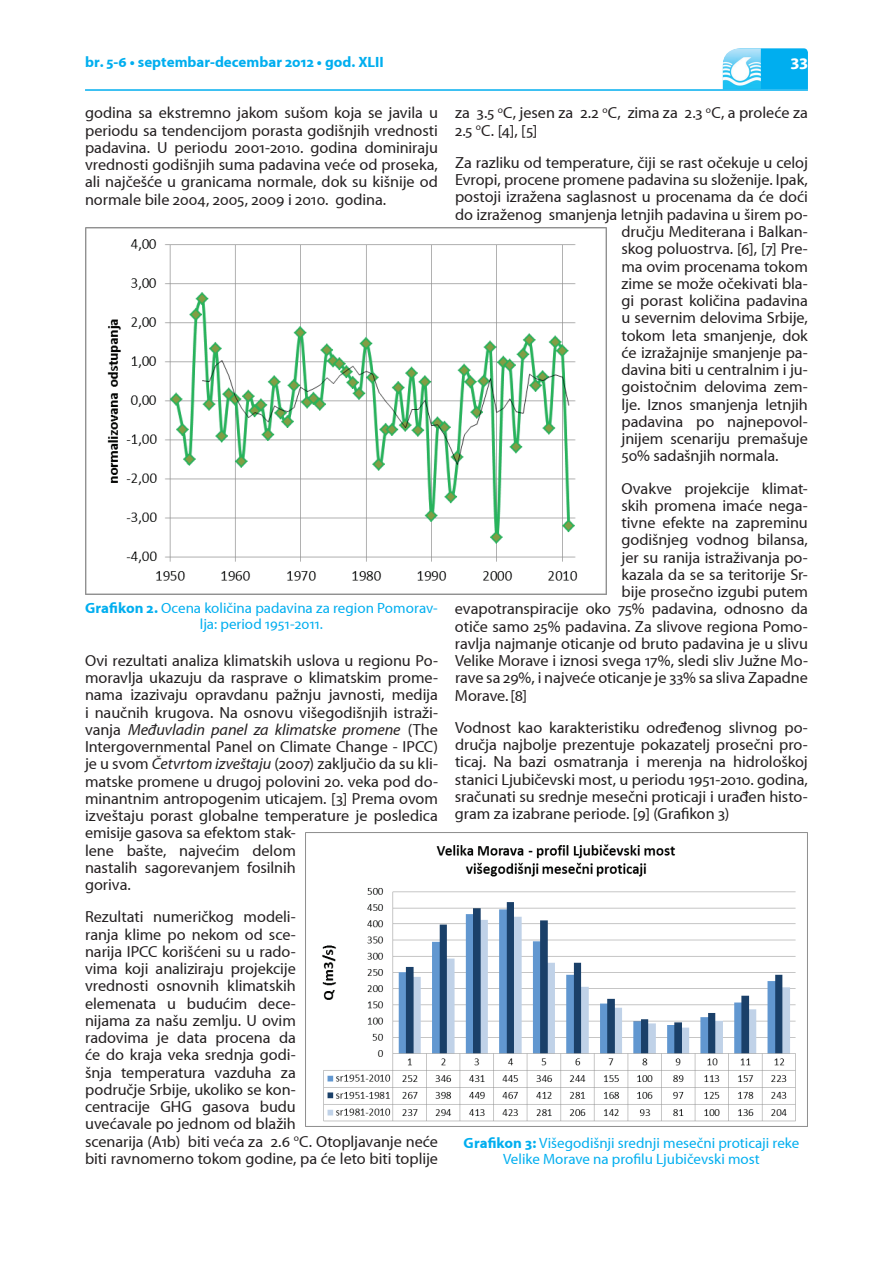
<style>
.page{position:relative;width:893px;height:1263px;background:#fff}
.page>*{position:absolute;margin:0;border:0;box-sizing:border-box;transform-origin:0 0}
.t1{font:700 18px "X Myriad Pro";color:#fff}
.t2{font:16.2px/17.2px "X Myriad Pro";letter-spacing:-.005em;color:#231f20}
.t3{font:15px/16.5px "X Myriad Pro";color:#00aeef;text-align:center}
.t4{font:700 15px "X Myriad Pro";color:#00aeef}
.s1{font-weight:700}
.s2{font-style:italic}
</style>
<div class="page">
<div style="left:761px;top:48px;width:47px;height:41px;background:#00aeef"></div>
<hr style="left:85px;top:89px;width:723px;height:2px;background:#00aeef">
<img style="left:723px;top:48px;width:38px;height:41px">
<img style="left:85px;top:228px;width:522px;height:366px">
<img style="left:305px;top:833px;width:503px;height:294px">
<p class="t4" style="left:85px;top:53px;width:289px">br. 5-6 • septembar-decembar 2012 • god. XLII</p>
<p class="t1" style="left:791px;top:50px;width:18px">33</p>
<p class="t2" style="left:455px;top:105px;width:354px">za 3.5 <sup>o</sup>C, jesen za 2.2 <sup>o</sup>C, zima za 2.3 <sup>o</sup>C, a proleće za<br>2.5 <sup>o</sup>C. [4], [5]</p>
<p class="t2" style="left:455px;top:154px;width:354px">Za razliku od temperature, čiji se rast očekuje u celoj</p>
<p class="t2" style="left:455px;top:171px;width:354px">Evropi, procene promene padavina su složenije. Ipak,</p>
<p class="t2" style="left:455px;top:189px;width:354px">postoji izražena saglasnost u procenama da će doći</p>
<p class="t2" style="left:455px;top:206px;width:354px">do izraženog smanjenja letnjih padavina u širem po-</p>
<p class="t2" style="left:622px;top:223px;width:188px">dručju Mediterana i Balkan-</p>
<p class="t2" style="left:622px;top:240px;width:188px">skog poluostrva. [6], [7] Pre-</p>
<p class="t2" style="left:622px;top:258px;width:188px">ma ovim procenama tokom</p>
<p class="t2" style="left:622px;top:275px;width:188px">zime se može očekivati bla-</p>
<p class="t2" style="left:622px;top:292px;width:188px">gi porast količina padavina</p>
<p class="t2" style="left:622px;top:309px;width:188px">u severnim delovima Srbije,</p>
<p class="t2" style="left:622px;top:327px;width:188px">tokom leta smanjenje, dok</p>
<p class="t2" style="left:621px;top:344px;width:188px">će izražajnije smanjenje pa-</p>
<p class="t2" style="left:621px;top:361px;width:188px">davina biti u centralnim i ju-</p>
<p class="t2" style="left:621px;top:379px;width:188px">goistočnim delovima zem-</p>
<p class="t2" style="left:622px;top:396px;width:188px">lje. Iznos smanjenja letnjih</p>
<p class="t2" style="left:622px;top:413px;width:188px">padavina po najnepovol-</p>
<p class="t2" style="left:622px;top:430px;width:188px">jnijem scenariju premašuje</p>
<p class="t2" style="left:622px;top:448px;width:159px">50% sadašnjih normala.</p>
<p class="t2" style="left:622px;top:480px;width:188px">Ovakve projekcije klimat-</p>
<p class="t2" style="left:621px;top:497px;width:188px">skih promena imaće nega-</p>
<p class="t2" style="left:621px;top:514px;width:188px">tivne efekte na zapreminu</p>
<p class="t2" style="left:621px;top:532px;width:188px">godišnjeg vodnog bilansa,</p>
<p class="t2" style="left:621px;top:549px;width:188px">jer su ranija istraživanja po-</p>
<p class="t2" style="left:622px;top:566px;width:188px">kazala da se sa teritorije Sr-</p>
<p class="t2" style="left:622px;top:583px;width:188px">bije prosečno izgubi putem</p>
<p class="t2" style="left:455px;top:601px;width:354px">evapotranspiracije oko 75% padavina, odnosno da</p>
<p class="t2" style="left:455px;top:618px;width:354px">otiče samo 25% padavina. Za slivove regiona Pomo-</p>
<p class="t2" style="left:455px;top:635px;width:354px">ravlja najmanje oticanje od bruto padavina je u slivu</p>
<p class="t2" style="left:455px;top:652px;width:354px">Velike Morave i iznosi svega 17%, sledi sliv Južne Mo-</p>
<p class="t2" style="left:455px;top:670px;width:354px">rave sa 29%, i najveće oticanje je 33% sa sliva Zapadne</p>
<p class="t2" style="left:455px;top:687px;width:74px">Morave.[8]</p>
<p class="t2" style="left:455px;top:719px;width:354px;text-align:justify">Vodnost kao karakteristiku određenog slivnog po&shy;dručja najbolje prezentuje pokazatelj prosečni pro&shy;ticaj. Na bazi osmatranja i merenja na hidrološkoj stanici Ljubičevski most, u periodu 1951-2010. godina, sračunati su srednje mesečni proticaji i urađen histo&shy;gram za izabrane periode. [9] (Grafikon 3)</p>
<p class="t2" style="left:85px;top:105px;width:354px;text-align:justify">godina sa ekstremno jakom sušom koja se javila u periodu sa tendencijom porasta godišnjih vrednosti padavina. U periodu 2001-2010. godina dominiraju vrednosti godišnjih suma padavina veće od proseka, ali najčešće u granicama normale, dok su kišnije od normale bile 2004, 2005, 2009 i 2010. godina.</p>
<p class="t3" style="left:85px;top:599px;width:354px"><span class="s1">Gra-fi-kon 2.</span> Ocena količina padavina za region Pomorav&shy;lja: period 1951-2011.</p>
<p class="t2" style="left:85px;top:652px;width:354px">Ovi rezultati analiza klimatskih uslova u regionu Po&shy;moravlja ukazuju da rasprave o klimatskim prome&shy;nama izazivaju opravdanu pažnju javnosti, medija i naučnih krugova. Na osnovu višegodišnjih istraži&shy;vanja <span class="s2">Me-đuv-la-din pa-nel za kli-mat-ske pro-me-ne</span> (The Intergovernmental Panel on Climate Change - IPCC) je u svom <span class="s2">Čet-vr-tom iz-ve-šta-ju</span> (2007) zaključio da su kli&shy;matske promene u drugoj polovini 20. veka pod do&shy;minantnim antropogenim uticajem. [3] Prema ovom izveštaju porast globalne temperature je posledica emisije gasova sa efektom stak-<br>lene bašte, najvećim delom<br>nastalih sagorevanjem fosilnih<br>goriva.</p>
<p class="t2" style="left:85px;top:909px;width:354px">Rezultati numeričkog modeli-<br>ranja klime po nekom od sce-<br>narija IPCC korišćeni su u rado-<br>vima koji analiziraju projekcije<br>vrednosti osnovnih klimatskih<br>elemenata u budućim dece-<br>nijama za našu zemlju. U ovim<br>radovima je data procena da<br>će do kraja veka srednja godi-<br>šnja temperatura vazduha za<br>područje Srbije, ukoliko se kon-<br>centracije GHG gasova budu<br>uvećavale po jednom od blažih<br>scenarija (A1b) biti veća za 2.6 <sup>o</sup>C. Otopljavanje neće biti ravnomerno tokom godine, pa će leto biti toplije</p>
<p class="t3" style="left:464px;top:1134px;width:337px"><span class="s1">Gra-fi-kon 3:</span> Višegodišnji srednji mesečni proticaji reke<br>Velike Morave na profilu Ljubičevski most</p>
</div>
